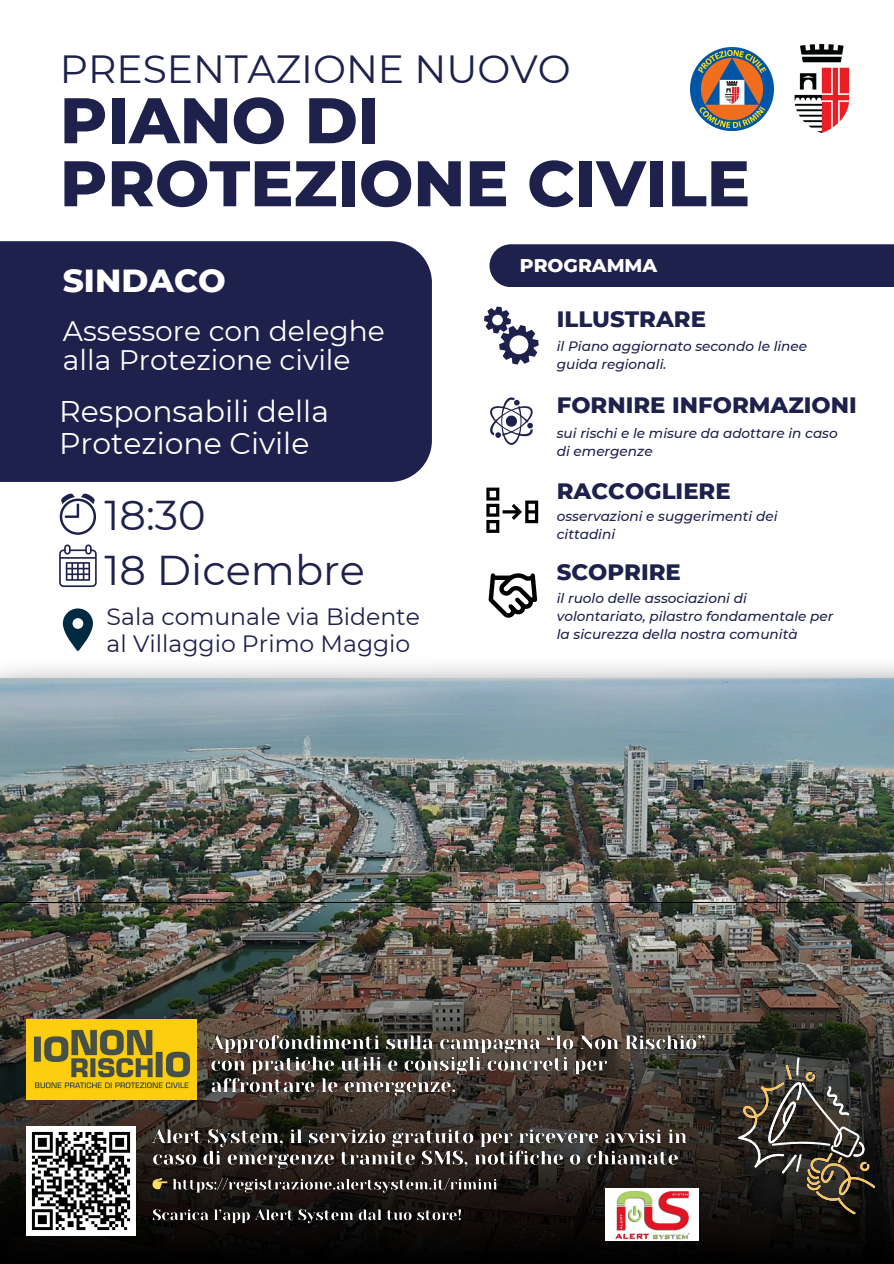
<style>
.page{position:relative;width:894px;height:1264px;background:#fff}
.page>*{position:absolute;margin:0;border:0;box-sizing:border-box;transform-origin:0 0}
.t1{font:800 64.35px/63px "Montserrat";color:#1d214c}
.t2{font:41.55px "Montserrat";color:#1d214c}
.t3{font:39.15px "Montserrat";color:#1d214c}
.t4{font:800 32.7px "Montserrat";color:#fff}
.t5{font:29.85px/31.5px "Montserrat";color:#fff}
.t6{font:28.2px/29.2px "Montserrat";color:#fff}
.t7{font:23.55px "Montserrat";color:#1d214c}
.t8{font:800 22.65px "Montserrat";color:#1d214c}
.t9{font:800 18.75px "Montserrat";color:#fff}
.t10{font:italic 500 13.65px/18px "Montserrat";color:#1d214c}
</style>
<div class="page">
<img style="left:0;top:678px;width:893px;height:224px">
<svg style="left:484px;top:306px;width:54px;height:58px"></svg>
<svg style="left:490px;top:397px;width:43px;height:47px"></svg>
<svg style="left:59px;top:544px;width:37px;height:43px"></svg>
<svg style="left:60px;top:493px;width:36px;height:41px"></svg>
<div style="left:0;top:241px;width:432px;height:241px;background:#1d214c"></div>
<div style="left:489px;top:244px;width:404px;height:43px;background:#1d214c"></div>
<img style="left:0;top:902px;width:893px;height:361px">
<svg style="left:737px;top:1057px;width:137px;height:157px;background:#403c34"></svg>
<img style="left:690px;top:48px;width:83px;height:83px">
<img style="left:773px;top:44px;width:77px;height:89px">
<img style="left:26px;top:1126px;width:110px;height:109px">
<img style="left:605px;top:1188px;width:93px;height:52px">
<svg style="left:488px;top:573px;width:50px;height:45px"></svg>
<svg style="left:486px;top:487px;width:52px;height:46px"></svg>
<svg style="left:63px;top:608px;width:30px;height:43px"></svg>
<img style="left:26px;top:1019px;width:170px;height:80px">
<img style="left:146px;top:1122px;width:548px;height:108px">
<img style="left:203px;top:1028px;width:508px;height:75px">
<p class="t3" style="left:60px;top:45px;width:512px">PRESENTAZIONE NUOVO</p>
<h1 class="t1" style="left:60px;top:89px;width:691px">PIANO DI<br>PROTEZIONE CIVILE</h1>
<p class="t4" style="left:63px;top:260px;width:164px">SINDACO</p>
<p class="t6" style="left:63px;top:316px;width:323px">Assessore con deleghe alla Protezione civile</p>
<p class="t5" style="left:59px;top:395px;width:271px">Responsabili della<br>Protezione Civile</p>
<p class="t2" style="left:104px;top:490px;width:103px">18:30</p>
<p class="t2" style="left:104px;top:545px;width:262px">18 Dicembre</p>
<p class="t7" style="left:107px;top:602px;width:315px">Sala comunale via Bidente</p>
<h2 class="t7" style="left:107px;top:629px;width:305px">al Villaggio Primo Maggio</h2>
<h4 class="t9" style="left:519px;top:254px;width:139px">PROGRAMMA</h4>
<h6 class="t8" style="left:556px;top:305px;width:151px">ILLUSTRARE</h6>
<p class="t10" style="left:556px;top:337px;width:252px">il Piano aggiornato secondo le linee guida regionali.</p>
<h5 class="t8" style="left:556px;top:391px;width:301px">FORNIRE INFORMAZIONI</h5>
<p class="t10" style="left:556px;top:424px;width:282px">sui rischi e le misure da adottare in caso di emergenze</p>
<p class="t8" style="left:556px;top:477px;width:175px">RACCOGLIERE</p>
<h3 class="t10" style="left:556px;top:507px;width:222px">osservazioni e suggerimenti dei cittadini</h3>
<p class="t8" style="left:556px;top:558px;width:125px">SCOPRIRE</p>
<p class="t10" style="left:556px;top:588px;width:278px">il ruolo delle associazioni di volontariato, pilastro fondamentale per la sicurezza della nostra comunità</p>
</div>
